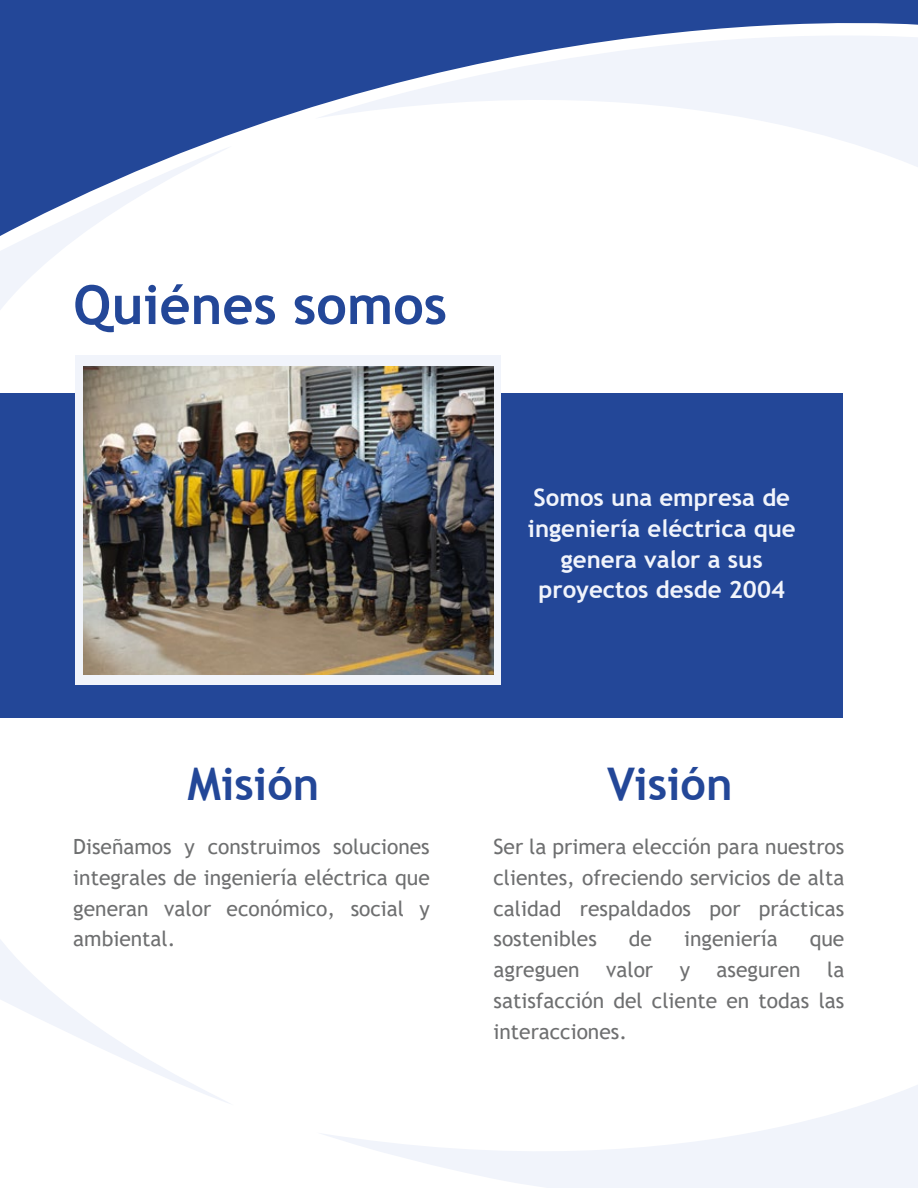
<style>
.page{position:relative;width:918px;height:1188px;background:#fff}
.page>*{position:absolute;margin:0;border:0;box-sizing:border-box;transform-origin:0 0}
.t1{font:700 54px "Trebuchet MS";color:#234798}
.t2{font:700 45px "Trebuchet MS";color:#234798}
.t3{font:700 24px/30.9px "Trebuchet MS";color:#f1f4fb;text-align:center}
.t4{font:21px/30.9px "Trebuchet MS";color:#6e6f70;text-align:justify}
</style>
<div class="page">
<div style="left:0;top:393px;width:843px;height:325px;background:#234798"></div>
<div style="left:76px;top:356px;width:425px;height:329px;background:#f1f4fb"></div>
<img style="left:83px;top:367px;width:411px;height:307px">
<div style="left:0;top:0;width:918px;height:146px;background:#234798"></div>
<svg style="left:0;top:146px;width:227px;height:164px"></svg>
<svg style="left:315px;top:17px;width:603px;height:150px"></svg>
<svg style="left:0;top:940px;width:230px;height:164px"></svg>
<svg style="left:323px;top:1085px;width:595px;height:103px"></svg>
<h1 class="t1" style="left:73px;top:271px;width:375px">Quiénes somos</h1>
<p class="t3" style="left:528px;top:482px;width:269px">Somos una empresa de ingeniería eléctrica que genera valor a sus proyectos desde 2004</p>
<h2 class="t2" style="left:188px;top:756px;width:133px">Misión</h2>
<h2 class="t2" style="left:607px;top:756px;width:127px">Visión</h2>
<p class="t4" style="left:73px;top:831px;width:358px">Diseñamos y construimos soluciones integrales de ingeniería eléctrica que generan valor económico, social y ambiental.</p>
<p class="t4" style="left:494px;top:831px;width:352px">Ser la primera elección para nuestros clientes, ofreciendo servicios de alta calidad respaldados por prácticas sostenibles</p>
<p class="t4" style="left:629px;top:923px;width:25px">de</p>
<p class="t4" style="left:684px;top:923px;width:95px">ingeniería</p>
<p class="t4" style="left:810px;top:923px;width:36px">que</p>
<p class="t4" style="left:494px;top:954px;width:352px;text-indent:334px">la satisfacción del cliente en todas las interacciones.</p>
<p class="t4" style="left:494px;top:954px;width:88px">agreguen</p>
<p class="t4" style="left:606px;top:954px;width:48px">valor</p>
<p class="t4" style="left:680px;top:954px;width:12px">y</p>
<p class="t4" style="left:717px;top:954px;width:86px">aseguren</p>
</div>
